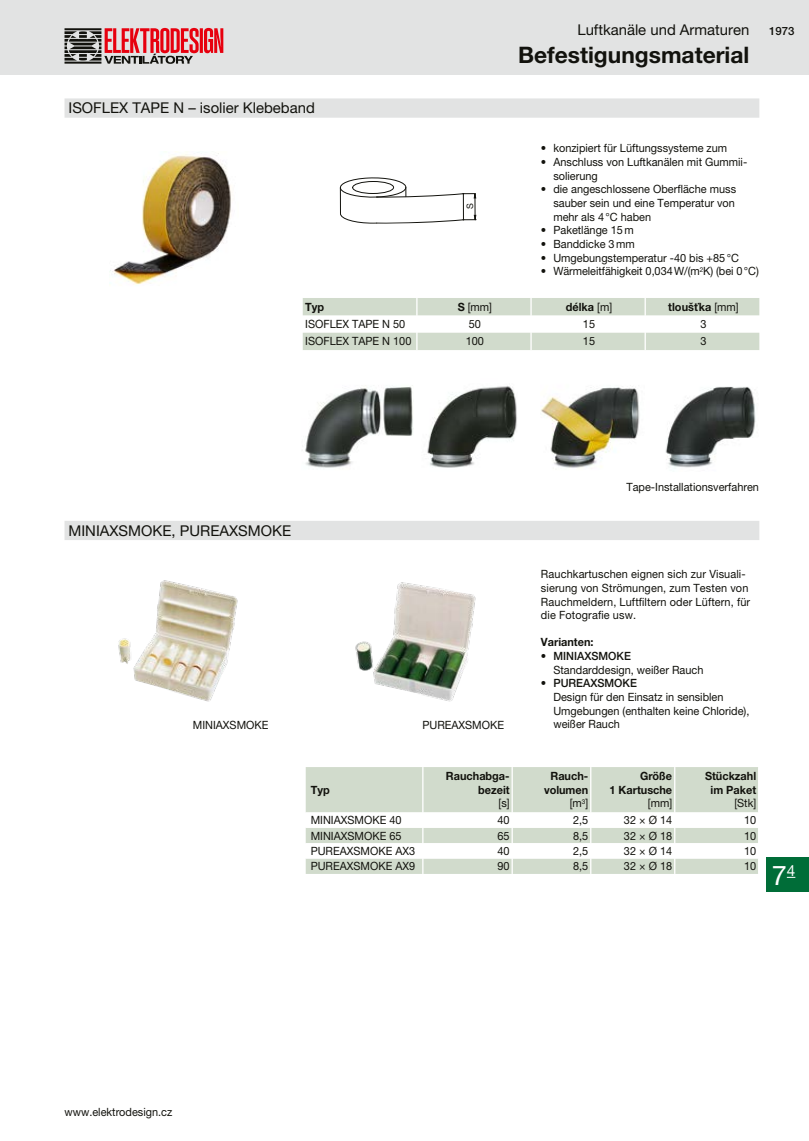
<style>
.page{position:relative;width:809px;height:1141px;background:#fff}
.page>*{position:absolute;margin:0;border:0;box-sizing:border-box;transform-origin:0 0}
.t1{font:27.12px "Helvetica Neue LT Pro";color:#fff}
.t2{font:700 22.75px "Helvetica Neue LT Pro";color:#12120d}
.t3{font:14.88px "Helvetica Neue LT Pro";color:#12120d}
.t4{font:11.38px/13.7px "Helvetica Neue LT Pro";color:#12120d;scale:.96 1}
.t5{font:700 11.38px/13.7px "Helvetica Neue LT Pro";color:#12120d;text-align:right;scale:.96 1}
.t6{font:500 11.38px "Helvetica Neue LT Pro";color:#12120d}
.t7{font:8.92px "Helvetica Neue LT Pro";color:#12120d}
.s1{font-weight:700}
.s2{font-weight:400}
.s3{font-weight:500}
</style>
<div class="page">
<div style="left:0;top:0;width:809px;height:74px;background:#e2e3e3"></div>
<div style="left:766px;top:858px;width:43px;height:34px;background:#006d38"></div>
<svg style="left:64px;top:28px;width:159px;height:36px"></svg>
<div style="left:64px;top:521px;width:695px;height:19px;background:#e2e3e3"></div>
<img style="left:110px;top:153px;width:121px;height:132px">
<div style="left:64px;top:98px;width:695px;height:20px;background:#e2e3e3"></div>
<svg style="left:339px;top:177px;width:137px;height:47px"></svg>
<img style="left:305px;top:385px;width:212px;height:83px">
<img style="left:541px;top:386px;width:215px;height:83px">
<svg style="left:303px;top:298px;width:456px;height:52px"></svg>
<img style="left:118px;top:580px;width:120px;height:122px">
<img style="left:355px;top:582px;width:121px;height:120px">
<div style="left:306px;top:767px;width:452px;height:45px;background:#d1dbcc"></div>
<hr style="left:422px;top:767px;width:1px;height:45px;background:#fff">
<hr style="left:511px;top:767px;width:2px;height:45px;background:#fff">
<hr style="left:590px;top:767px;width:1px;height:45px;background:#fff">
<hr style="left:674px;top:767px;width:1px;height:45px;background:#fff">
<svg style="left:306px;top:828px;width:452px;height:46px"></svg>
<h3 class="t3" style="left:68px;top:99px;width:248px">ISOFLEX TAPE N – isolier Klebeband</h3>
<p class="t7" style="left:464px;top:209px;width:7px;rotate:-90deg">S</p>
<h3 class="t3" style="left:577px;top:21px;width:173px">Luftkanäle und Armaturen</h3>
<p class="t6" style="left:769px;top:25px;width:27px">1973</p>
<h2 class="t2" style="left:518px;top:41px;width:233px">Befestigungsmaterial</h2>
<p class="t4" style="left:541px;top:141px;width:195px">• konzipiert für Lüftungssysteme zum</p>
<p class="t4" style="left:553px;top:155px;width:203px;text-indent:-12px">• Anschluss von Luftkanälen mit Gummii&shy;solierung</p>
<p class="t4" style="left:553px;top:182px;width:192px;text-align:justify;text-indent:-12px">• die angeschlossene Oberfläche muss sauber sein und eine Temperatur von mehr als 4°C haben</p>
<p class="t4" style="left:541px;top:223px;width:98px">• Paketlänge 15m</p>
<p class="t4" style="left:541px;top:237px;width:99px">• Banddicke 3mm</p>
<p class="t4" style="left:541px;top:251px;width:208px">• Umgebungstemperatur -40 bis +85°C</p>
<p class="t4" style="left:541px;top:264px;width:228px">• Wärmeleitfähigkeit 0,034W/(m<sup>2</sup>K) (bei 0°C)</p>
<p class="t5" style="left:305px;top:300px;width:21px">Typ</p>
<p class="t4" style="left:457px;top:300px;width:37px"><span class="s1">S</span> [mm]</p>
<p class="t5" style="left:566px;top:300px;width:50px">délka <span class="s2">[m]</span></p>
<p class="t5" style="left:668px;top:300px;width:75px">tloušťka <span class="s2">[mm]</span></p>
<p class="t4" style="left:305px;top:317px;width:106px">ISOFLEX TAPE N 50</p>
<p class="t4" style="left:469px;top:317px;width:14px">50</p>
<p class="t4" style="left:583px;top:317px;width:14px">15</p>
<p class="t4" style="left:700px;top:317px;width:8px">3</p>
<p class="t4" style="left:305px;top:334px;width:112px">ISOFLEX TAPE N 100</p>
<p class="t4" style="left:466px;top:334px;width:20px">100</p>
<p class="t4" style="left:583px;top:334px;width:14px">15</p>
<p class="t4" style="left:700px;top:334px;width:8px">3</p>
<h3 class="t3" style="left:68px;top:522px;width:224px">MINIAXSMOKE, PUREAXSMOKE</h3>
<p class="t4" style="left:626px;top:480px;width:139px">Tape-Installationsverfahren</p>
<p class="t4" style="left:541px;top:567px;width:219px">Rauchkartuschen eignen sich zur Visuali&shy;sierung von Strömungen, zum Testen von Rauchmeldern, Luftfiltern oder Lüftern, für die Fotografie usw.</p>
<p class="t5" style="left:541px;top:635px;width:56px">Varianten:</p>
<p class="t4" style="left:553px;top:649px;width:158px;text-indent:-12px">• <span class="s3">MINIAXSMOKE<br></span>Standarddesign, weißer Rauch</p>
<p class="t4" style="left:553px;top:676px;width:206px;text-indent:-12px">• <span class="s3">PUREAXSMOKE<br></span>Design für den Einsatz in sensiblen<br>Umgebungen (enthalten keine Chloride),</p>
<p class="t4" style="left:193px;top:718px;width:80px">MINIAXSMOKE</p>
<p class="t4" style="left:422px;top:718px;width:87px">PUREAXSMOKE</p>
<p class="t4" style="left:553px;top:717px;width:71px">weißer Rauch</p>
<p class="t5" style="left:311px;top:783px;width:21px">Typ</p>
<p class="t5" style="left:446px;top:769px;width:68px">Rauchabga&shy;bezeit</p>
<p class="t4" style="left:498px;top:796px;width:13px">[s]</p>
<p class="t5" style="left:544px;top:769px;width:48px">Rauch&shy;volumen <span class="s2">[m</span><sup>3</sup><span class="s2">]</span></p>
<p class="t5" style="left:609px;top:769px;width:67px">Größe<br>1 Kartusche</p>
<p class="t4" style="left:648px;top:796px;width:27px">[mm]</p>
<p class="t5" style="left:705px;top:769px;width:55px;text-align:center">Stückzahl im Paket</p>
<p class="t4" style="left:734px;top:796px;width:24px">[Stk]</p>
<p class="t4" style="left:311px;top:813px;width:96px">MINIAXSMOKE 40</p>
<p class="t4" style="left:497px;top:813px;width:14px">40</p>
<p class="t4" style="left:573px;top:813px;width:17px">2,5</p>
<p class="t4" style="left:624px;top:813px;width:52px">32 × Ø 14</p>
<p class="t4" style="left:744px;top:813px;width:14px">10</p>
<p class="t4" style="left:311px;top:828px;width:96px">MINIAXSMOKE 65</p>
<p class="t4" style="left:497px;top:828px;width:14px">65</p>
<p class="t4" style="left:573px;top:828px;width:17px">8,5</p>
<p class="t4" style="left:624px;top:828px;width:52px">32 × Ø 18</p>
<p class="t4" style="left:744px;top:828px;width:14px">10</p>
<p class="t4" style="left:311px;top:844px;width:110px">PUREAXSMOKE AX3</p>
<p class="t4" style="left:497px;top:844px;width:14px">40</p>
<p class="t4" style="left:573px;top:844px;width:17px">2,5</p>
<p class="t4" style="left:624px;top:844px;width:52px">32 × Ø 14</p>
<p class="t4" style="left:744px;top:844px;width:14px">10</p>
<p class="t4" style="left:311px;top:859px;width:110px">PUREAXSMOKE AX9</p>
<p class="t4" style="left:497px;top:859px;width:14px">90</p>
<p class="t4" style="left:573px;top:859px;width:17px">8,5</p>
<p class="t4" style="left:624px;top:859px;width:52px">32 × Ø 18</p>
<p class="t4" style="left:744px;top:859px;width:14px">10</p>
<h1 class="t1" style="left:771px;top:859px;width:25px">7<sup>4</sup></h1>
<p class="t4" style="left:64px;top:1105px;width:114px">www.elektrodesign.cz</p>
</div>
